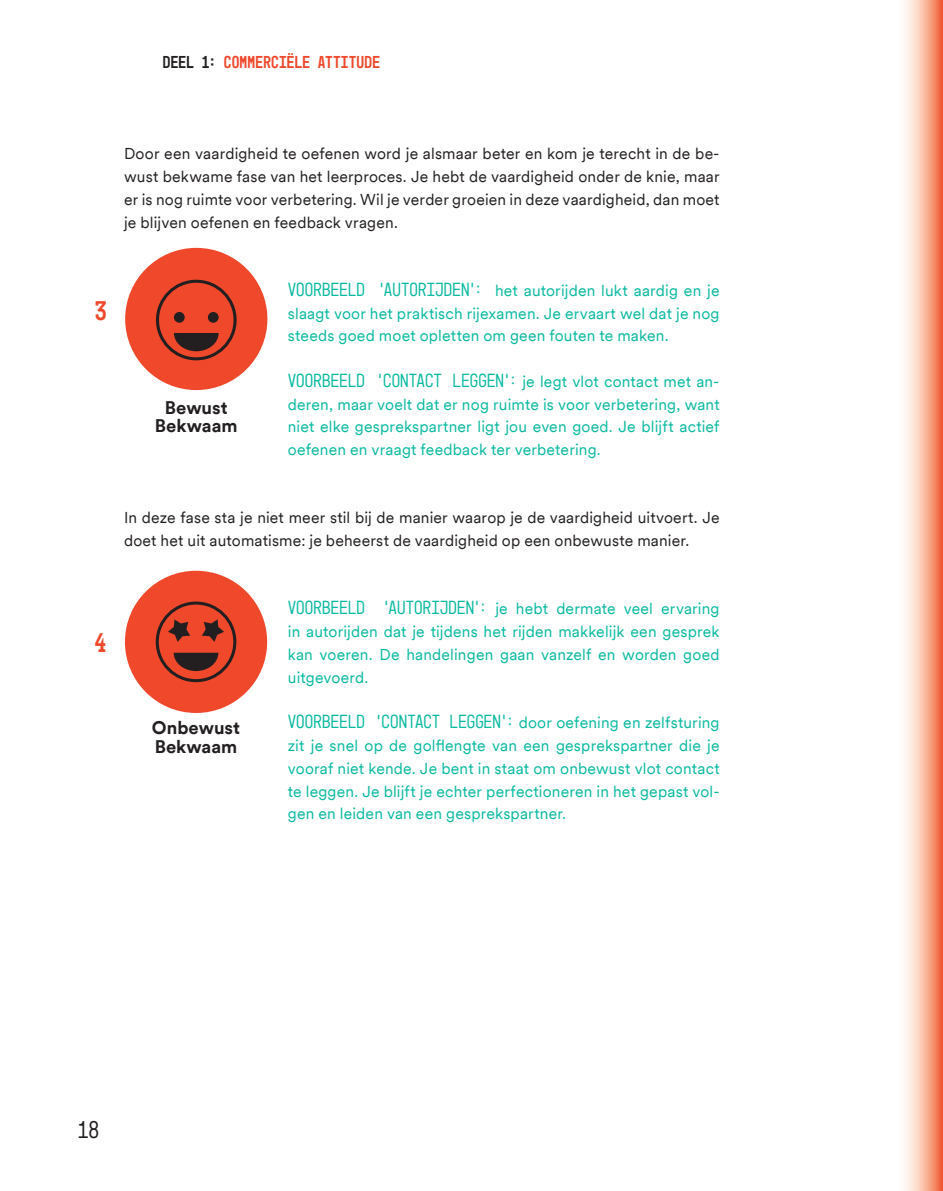
<style>
.page{position:relative;width:943px;height:1191px;background:#fff}
.page>*{position:absolute;margin:0;border:0;box-sizing:border-box;transform-origin:0 0}
.t1{font:27.3px "Mono 45 Headline";color:#ef482b}
.t2{font:300 24.5px "Mono 45 Headline";color:#231f20}
.t3{font:300 19.25px "Mono 45 Headline";letter-spacing:.005em;color:#09b9a0}
.t4{font:700 18.2px/18.2px "Circular LL";color:#231f20;text-align:center}
.t5{font:17.5px "Mono 45 Headline";letter-spacing:.01em;color:#ef482b}
.t6{font:15.75px/22.8px "Circular LL";letter-spacing:.01em;color:#09b9a0;text-align:justify}
.t7{font:15.75px/22.8px "Circular LL";letter-spacing:.01em;color:#231f20;text-align:justify}
.s1{color:#231f20}
.s2{font-family:"Mono 45 Headline";font-weight:300;font-size:19.25px}
.s3{font-family:"Circular LL";font-weight:400;font-size:15.75px}
</style>
<div class="page">
<svg style="left:905px;top:0;width:38px;height:1191px;background:#f9b69e"></svg>
<div style="left:125px;top:248px;width:142px;height:142px;background:#ef482b;border-radius:50%"></div>
<div style="left:174px;top:312px;width:11px;height:11px;background:#231f20;border-radius:50%"></div>
<div style="left:208px;top:312px;width:11px;height:11px;background:#231f20;border-radius:50%"></div>
<svg style="left:174px;top:333px;width:45px;height:18px"></svg>
<div style="left:156px;top:280px;width:80px;height:80px;border:3px solid #231f20;border-radius:50%"></div>
<div style="left:125px;top:571px;width:142px;height:142px;background:#ef482b;border-radius:50%"></div>
<svg style="left:168px;top:619px;width:22px;height:23px"></svg>
<svg style="left:202px;top:619px;width:22px;height:23px"></svg>
<svg style="left:174px;top:652px;width:44px;height:19px"></svg>
<div style="left:156px;top:601px;width:80px;height:81px;border:3px solid #231f20;border-radius:50%"></div>
<p class="t5" style="left:163px;top:52px;width:219px"><span class="s1">DEEL 1:</span> COMMERCIËLE ATTITUDE</p>
<p class="t7" style="left:124px;top:142px;width:597px">Door een vaardigheid te oefenen word je alsmaar beter en kom je terecht in de be&shy;wust bekwame fase van het leerproces. Je hebt de vaardigheid onder de knie, maar er is nog ruimte voor verbetering. Wil je verder groeien in deze vaardigheid, dan moet je blijven oefenen en feedback vragen.</p>
<h1 class="t1" style="left:95px;top:295px;width:14px">3</h1>
<p class="t4" style="left:155px;top:397px;width:84px">Bewust<br>Bekwaam</p>
<p class="t6" style="left:288px;top:278px;width:433px"><span class="s2">VOORBEELD ‘AUTORIJDEN’:</span> het autorijden lukt aardig en je slaagt voor het praktisch rijexamen. Je ervaart wel dat je nog steeds goed moet opletten om geen fouten te maken.</p>
<p class="t3" style="left:288px;top:369px;width:433px">VOORBEELD ‘CONTACT LEGGEN’: <span class="s3">je legt vlot contact met an-</span></p>
<p class="t6" style="left:288px;top:392px;width:433px">deren, maar voelt dat er nog ruimte is voor verbetering, want niet elke gesprekspartner ligt jou even goed. Je blijft actief oefenen en vraagt feedback ter verbetering.</p>
<p class="t7" style="left:124px;top:506px;width:597px">In deze fase sta je niet meer stil bij de manier waarop je de vaardigheid uitvoert. Je doet het uit automatisme: je beheerst de vaardigheid op een onbewuste manier.</p>
<h1 class="t1" style="left:95px;top:626px;width:14px">4</h1>
<p class="t4" style="left:152px;top:718px;width:90px;text-align:left">Onbewust<br>Bekwaam</p>
<p class="t6" style="left:288px;top:597px;width:433px"><span class="s2">VOORBEELD ‘AUTORIJDEN’:</span> je hebt dermate veel ervaring in autorijden dat je tijdens het rijden makkelijk een gesprek kan voeren. De handelingen gaan vanzelf en worden goed uitgevoerd.</p>
<p class="t3" style="left:288px;top:710px;width:433px">VOORBEELD ‘CONTACT LEGGEN’: <span class="s3">door oefening en zelfsturing</span></p>
<p class="t6" style="left:288px;top:733px;width:433px">zit je snel op de golflengte van een gesprekspartner die je vooraf niet kende. Je bent in staat om onbewust vlot contact te leggen. Je blijft je echter perfectioneren in het gepast vol&shy;gen en leiden van een gesprekspartner.</p>
<h2 class="t2" style="left:78px;top:1115px;width:23px">18</h2>
</div>
